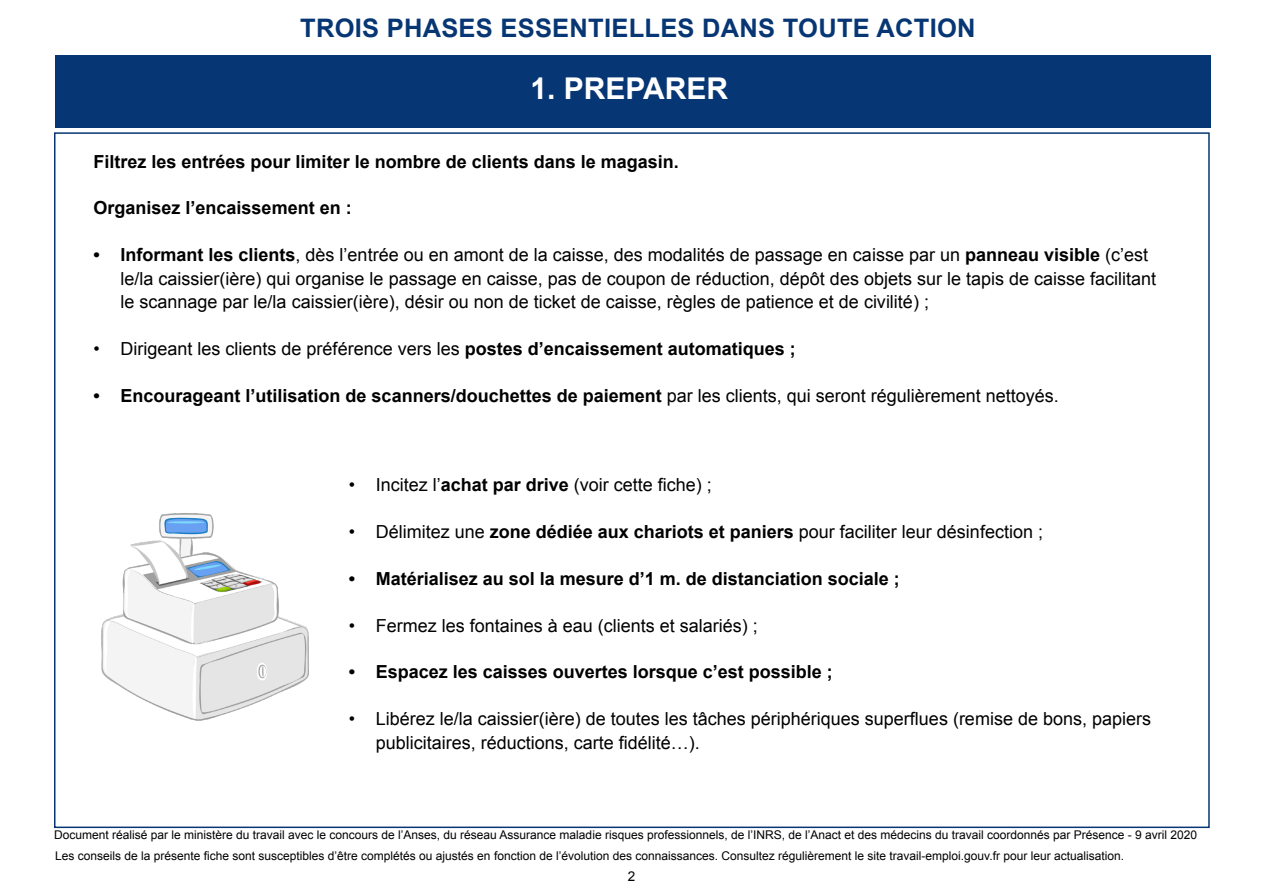
<style>
.page{position:relative;width:1263px;height:893px;background:#fff}
.page>*{position:absolute;margin:0;border:0;box-sizing:border-box;transform-origin:0 0}
.t1{font:700 30px "Arial";color:#fff}
.t2{font:700 25.5px "Arial";letter-spacing:.01em;color:#073674}
.t3{font:18px/23.4px "Arial";color:#000}
.t4{font:700 18px "Arial";color:#000}
.t5{font:13.5px "Arial";color:#000}
.t6{font:12px "Arial";color:#000}
.s1{font-weight:700}
.s2{font-weight:400}
</style>
<div class="page">
<div style="left:55px;top:55px;width:1156px;height:72px;background:#073674"></div>
<img style="left:101px;top:513px;width:207px;height:207px">
<p class="t2" style="left:300px;top:11px;width:677px">TROIS PHASES ESSENTIELLES DANS TOUTE ACTION</p>
<p class="t1" style="left:530px;top:69px;width:199px">1. PREPARER</p>
<p class="t4" style="left:94px;top:149px;width:587px">Filtrez les entrées pour limiter le nombre de clients dans le magasin.</p>
<p class="t4" style="left:94px;top:196px;width:260px">Organisez l’encaissement en :</p>
<p class="t3" style="left:121px;top:243px;width:1037px;text-indent:-27px"><span class="s1">• Informant les clients</span>, dès l’entrée ou en amont de la caisse, des modalités de passage en caisse par un <span class="s1">panneau visible</span> (c’est le/la caissier(ière) qui organise le passage en caisse, pas de coupon de réduction, dépôt des objets sur le tapis de caisse facilitant le scannage par le/la caissier(ière), désir ou non de ticket de caisse, règles de patience et de civilité) ;</p>
<p class="t3" style="left:94px;top:337px;width:704px">• Dirigeant les clients de préférence vers les <span class="s1">postes d’encaissement automatiques ;</span></p>
<p class="t4" style="left:94px;top:383px;width:967px">• Encourageant l’utilisation de scanners/douchettes de paiement <span class="s2">par les clients, qui seront régulièrement nettoyés.</span></p>
<p class="t3" style="left:349px;top:473px;width:365px">• Incitez l’<span class="s1">achat par drive</span> (voir cette fiche) ;</p>
<p class="t3" style="left:349px;top:520px;width:696px">• Délimitez une <span class="s1">zone dédiée aux chariots et paniers</span> pour faciliter leur désinfection ;</p>
<p class="t4" style="left:349px;top:567px;width:553px">• Matérialisez au sol la mesure d’1 m. de distanciation sociale ;</p>
<p class="t3" style="left:349px;top:614px;width:411px">• Fermez les fontaines à eau (clients et salariés) ;</p>
<p class="t4" style="left:349px;top:660px;width:486px">• Espacez les caisses ouvertes lorsque c’est possible ;</p>
<p class="t3" style="left:376px;top:707px;width:777px;text-indent:-27px">• Libérez le/la caissier(ière) de toutes les tâches périphériques superflues (remise de bons, papiers publicitaires, réductions, carte fidélité…).</p>
<p class="t6" style="left:54px;top:827px;width:1145px">Document réalisé par le ministère du travail avec le concours de l’Anses, du réseau Assurance maladie risques professionnels, de l’INRS, de l’Anact et des médecins du travail coordonnés par Présence - 9 avril 2020</p>
<p class="t6" style="left:55px;top:848px;width:1071px">Les conseils de la présente fiche sont susceptibles d’être complétés ou ajustés en fonction de l’évolution des connaissances. Consultez régulièrement le site travail-emploi.gouv.fr pour leur actualisation.</p>
<p class="t5" style="left:628px;top:867px;width:9px">2</p>
</div>
